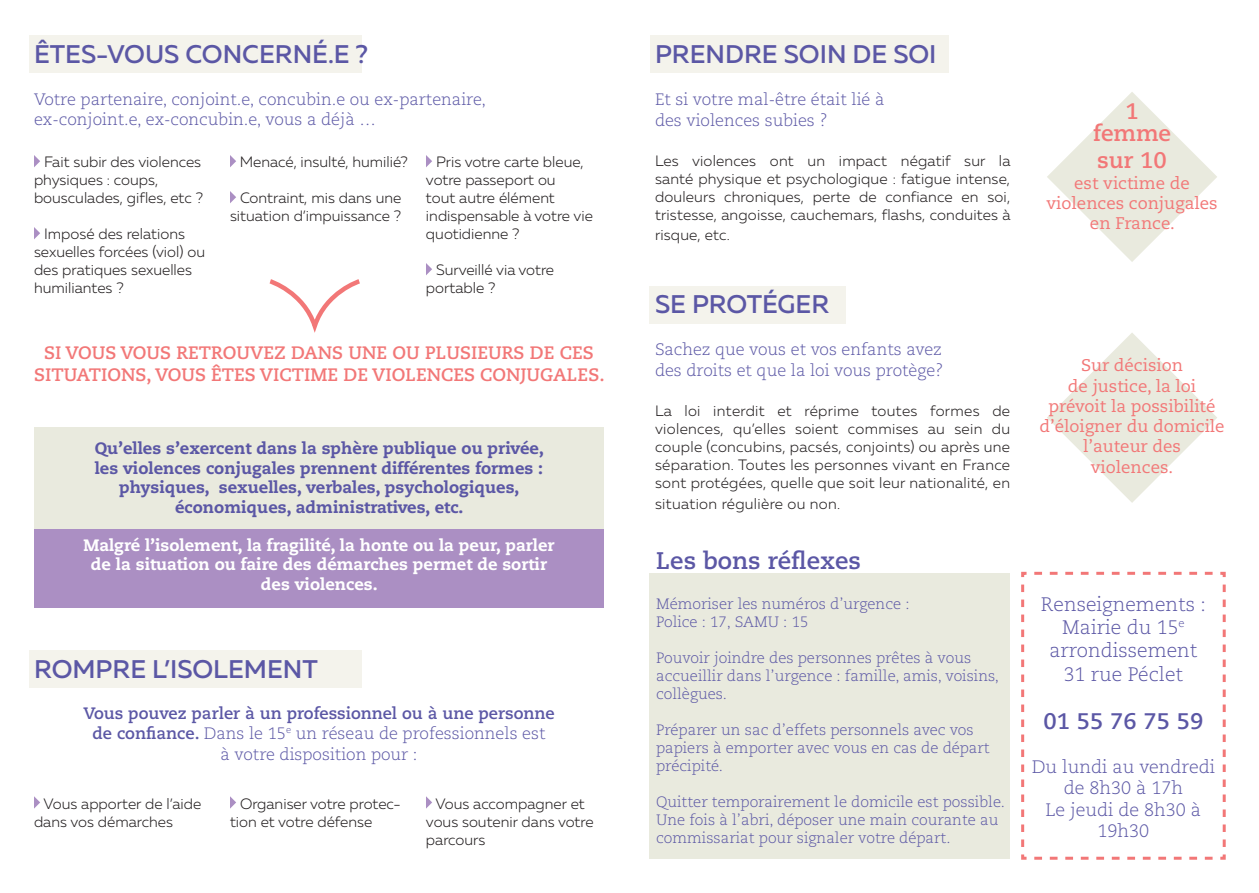
<style>
.page{position:relative;width:1259px;height:893px;background:#fff}
.page>*{position:absolute;margin:0;border:0;box-sizing:border-box;transform-origin:0 0}
.t1{font:500 25.5px "Muller";color:#5b57a5}
.t2{font:700 24px "Caecilia LT Std";color:#5b57a5}
.t3{font:700 22.5px/22.5px "Caecilia LT Std";color:#f27777;text-align:center}
.t4{font:700 22.5px "Caecilia LT Std";color:#5b57a5}
.t5{font:300 19.5px/23.4px "Caecilia LT Std";color:#5b57a5;text-align:center}
.t6{font:700 18px/21.6px "Caecilia LT Std";color:#f27777;text-align:center}
.t7{font:300 18px/21.6px "Caecilia LT Std";color:#5b57a5;text-align:center}
.t8{font:16.95px/20.2px "Caecilia LT Std";color:#f27777;text-align:center}
.t9{font:300 16.5px/21.6px "Caecilia LT Std";color:#5b57a5}
.t10{font:800 16.5px/19.8px "Caecilia LT Std";color:#5b57a5;text-align:center}
.t11{font:800 16.5px/19.8px "Caecilia LT Std";color:#fff;text-align:center}
.t12{font:700 16.5px/19.8px "Caecilia LT Std";color:#5b57a5;text-align:center}
.t13{font:300 15px/18px "Muller";color:#231f20}
.t14{font:300 15px/18px "Caecilia LT Std";color:#5b57a5}
.t15{font:300 15px "Muller";letter-spacing:.02em;color:#231f20}
.s1{font-weight:300}
</style>
<div class="page">
<div style="left:649px;top:573px;width:361px;height:286px;background:#e9eade"></div>
<svg style="left:1047px;top:92px;width:170px;height:170px"></svg>
<svg style="left:1047px;top:333px;width:170px;height:170px"></svg>
<div style="left:29px;top:35px;width:332px;height:37px;background:#f4f3ec"></div>
<div style="left:649px;top:35px;width:299px;height:37px;background:#f4f3ec"></div>
<div style="left:649px;top:286px;width:197px;height:37px;background:#f4f3ec"></div>
<div style="left:29px;top:651px;width:332px;height:37px;background:#f4f3ec"></div>
<div style="left:34px;top:427px;width:570px;height:102px;background:#e9eade"></div>
<svg style="left:34px;top:155px;width:6px;height:12px"></svg>
<svg style="left:34px;top:227px;width:6px;height:12px"></svg>
<svg style="left:230px;top:155px;width:6px;height:12px"></svg>
<svg style="left:230px;top:191px;width:6px;height:12px"></svg>
<svg style="left:426px;top:155px;width:6px;height:12px"></svg>
<svg style="left:426px;top:263px;width:6px;height:12px"></svg>
<svg style="left:34px;top:796px;width:6px;height:13px"></svg>
<svg style="left:230px;top:796px;width:6px;height:13px"></svg>
<svg style="left:426px;top:796px;width:6px;height:13px"></svg>
<div style="left:34px;top:529px;width:570px;height:79px;background:#ab8fc3"></div>
<svg style="left:269px;top:279px;width:91px;height:54px"></svg>
<svg style="left:1021px;top:571px;width:205px;height:289px"></svg>
<h1 class="t1" style="left:34px;top:39px;width:336px">ÊTES-VOUS CONCERNÉ.E ?</h1>
<p class="t9" style="left:34px;top:90px;width:453px;line-height:19.8px">Votre partenaire, conjoint.e, concubin.e ou ex-partenaire, ex-conjoint.e, ex-concubin.e, vous a déjà …</p>
<h1 class="t1" style="left:655px;top:39px;width:283px">PRENDRE SOIN DE SOI</h1>
<p class="t9" style="left:655px;top:89px;width:231px">Et si votre mal-être était lié à des violences subies ?</p>
<p class="t13" style="left:655px;top:152px;width:357px;text-align:justify">Les violences ont un impact négatif sur la santé physique et psychologique : fatigue intense, douleurs chroniques, perte de confiance en soi, tristesse, angoisse, cauchemars, flashs, conduites à</p>
<p class="t13" style="left:655px;top:226px;width:76px">risque, etc.</p>
<h3 class="t3" style="left:1093px;top:100px;width:79px">1 femme</h3>
<h3 class="t3" style="left:1097px;top:150px;width:71px">sur 10</h3>
<p class="t8" style="left:1046px;top:173px;width:172px">est victime de violences conjugales en France.</p>
<p class="t13" style="left:34px;top:153px;width:171px;text-indent:10px">Fait subir des violences physiques : coups, bousculades, gifles, etc ?</p>
<p class="t13" style="left:34px;top:225px;width:172px;text-indent:10px">Imposé des relations sexuelles forcées (viol) ou des pratiques sexuelles humiliantes ?</p>
<p class="t13" style="left:240px;top:153px;width:170px">Menacé, insulté, humilié?</p>
<p class="t13" style="left:230px;top:189px;width:173px;text-align:right">Contraint, mis dans une situation d’impuissance ?</p>
<p class="t13" style="left:426px;top:153px;width:168px;text-indent:10px">Pris votre carte bleue, votre passeport ou<br>tout autre élément indispensable à votre vie quotidienne ?</p>
<p class="t13" style="left:426px;top:261px;width:130px;text-indent:10px">Surveillé via votre portable ?</p>
<h1 class="t1" style="left:655px;top:288px;width:176px">SE PROTÉGER</h1>
<p class="t9" style="left:655px;top:338px;width:290px">Sachez que vous et vos enfants avez des droits et que la loi vous protège?</p>
<p class="t13" style="left:655px;top:401px;width:357px;text-align:justify">La loi interdit et réprime toutes formes de violences, qu’elles soient commises au sein du couple (concubins, pacsés, conjoints) ou après une séparation. Toutes les personnes vivant en France sont protégées, quelle que soit leur nationalité, en</p>
<p class="t15" style="left:655px;top:495px;width:187px">situation régulière ou non.</p>
<p class="t6" style="left:34px;top:343px;width:572px">SI VOUS VOUS RETROUVEZ DANS UNE OU PLUSIEURS DE CES<br>SITUATIONS, VOUS ÊTES VICTIME DE VIOLENCES CONJUGALES.</p>
<p class="t8" style="left:1039px;top:356px;width:187px">Sur décision<br>de justice, la loi prévoit la possibilité d’éloigner du domicile l’auteur des<br>violences.</p>
<p class="t10" style="left:95px;top:438px;width:451px">Qu’elles s’exercent dans la sphère publique ou privée, les violences conjugales prennent différentes formes : physiques, sexuelles, verbales, psychologiques, économiques, administratives, etc.</p>
<p class="t11" style="left:83px;top:535px;width:472px">Malgré l’isolement, la fragilité, la honte ou la peur, parler de la situation ou faire des démarches permet de sortir des violences.</p>
<h1 class="t1" style="left:34px;top:653px;width:285px">ROMPRE L’ISOLEMENT</h1>
<p class="t12" style="left:83px;top:703px;width:473px">Vous pouvez parler à un professionnel ou à une personne de confiance. <span class="s1">Dans le 15</span><sup>e</sup> <span class="s1">un réseau de professionnels est</span></p>
<p class="t9" style="left:220px;top:744px;width:198px">à votre disposition pour :</p>
<p class="t13" style="left:34px;top:794px;width:169px;text-indent:10px">Vous apporter de l’aide dans vos démarches</p>
<p class="t13" style="left:230px;top:794px;width:172px;text-indent:10px">Organiser votre protec&shy;tion et votre défense</p>
<p class="t13" style="left:426px;top:794px;width:169px;text-indent:10px">Vous accompagner et vous soutenir dans votre parcours</p>
<h2 class="t2" style="left:656px;top:546px;width:206px">Les bons réflexes</h2>
<p class="t14" style="left:656px;top:595px;width:255px">Mémoriser les numéros d’urgence :<br>Police : 17, SAMU : 15</p>
<p class="t14" style="left:656px;top:649px;width:344px">Pouvoir joindre des personnes prêtes à vous accueillir dans l’urgence : famille, amis, voisins, collègues.</p>
<p class="t14" style="left:656px;top:721px;width:335px">Préparer un sac d’effets personnels avec vos papiers à emporter avec vous en cas de départ précipité.</p>
<p class="t14" style="left:656px;top:793px;width:350px">Quitter temporairement le domicile est possible.<br>Une fois à l’abri, déposer une main courante au commissariat pour signaler votre départ.</p>
<h3 class="t5" style="left:1041px;top:593px;width:166px">Renseignements :<br>Mairie du 15<sup>e </sup>arrondissement<br>31 rue Péclet</h3>
<h3 class="t4" style="left:1043px;top:708px;width:161px">01 55 76 75 59</h3>
<p class="t7" style="left:1031px;top:756px;width:185px">Du lundi au vendredi de 8h30 à 17h<br>Le jeudi de 8h30 à<br>19h30</p>
</div>
